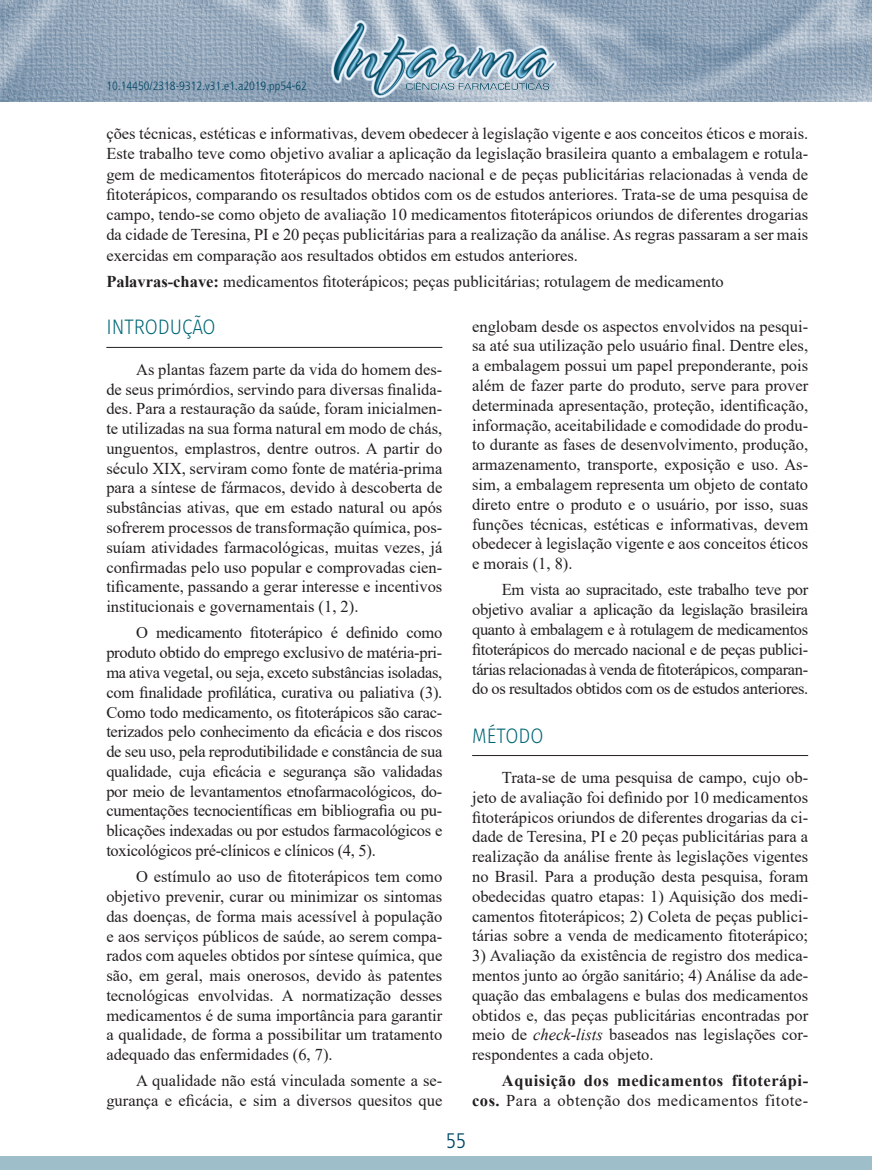
<style>
.page{position:relative;width:872px;height:1170px;background:#fff}
.page>*{position:absolute;margin:0;border:0;box-sizing:border-box;transform-origin:0 0}
.t1{font:300 21px "Fira Sans";color:#006675;scale:.9 1}
.t2{font:300 condensed 21px "Frutiger";color:#004766}
.t3{font:16.5px/19.8px "Times New Roman";color:#231f20;text-align:justify}
.t4{font:700 16.5px/19.8px "Times New Roman";letter-spacing:.03em;color:#231f20;text-align:right}
.t5{font:300 condensed 12px "Frutiger";color:#004766}
.s1{font-weight:700}
.s2{font-style:italic}
.s3{font-weight:400}
</style>
<div class="page">
<img style="left:0;top:0;width:872px;height:101px">
<div style="left:0;top:1155px;width:872px;height:14px;background:#9ebfc9"></div>
<img style="left:332px;top:20px;width:224px;height:77px">
<hr style="left:106px;top:347px;width:336px;height:1px;background:#231f20">
<hr style="left:472px;top:755px;width:336px;height:1px;background:#231f20">
<p class="t5" style="left:106px;top:79px;width:202px">10.14450/2318-9312.v31.e1.a2019.pp54-62</p>
<p class="t3" style="left:106px;top:123px;width:703px;line-height:20.2px">ções técnicas, estéticas e informativas, devem obedecer à legislação vigente e aos conceitos éticos e morais.<br>Este trabalho teve como objetivo avaliar a aplicação da legislação brasileira quanto a embalagem e rotula&shy;gem de medicamentos fitoterápicos do mercado nacional e de peças publicitárias relacionadas à venda de fitoterápicos, comparando os resultados obtidos com os de estudos anteriores. Trata-se de uma pesquisa de campo, tendo-se como objeto de avaliação 10 medicamentos fitoterápicos oriundos de diferentes drogarias da cidade de Teresina, PI e 20 peças publicitárias para a realização da análise. As regras passaram a ser mais exercidas em comparação aos resultados obtidos em estudos anteriores.</p>
<p class="t3" style="left:106px;top:271px;width:619px"><span class="s1">Palavras-chave:</span> medicamentos fitoterápicos; peças publicitárias; rotulagem de medicamento</p>
<p class="t1" style="left:106px;top:312px;width:123px">INTRODUÇÃO</p>
<p class="t3" style="left:106px;top:359px;width:337px;text-indent:30px">As plantas fazem parte da vida do homem des&shy;de seus primórdios, servindo para diversas finalida&shy;des. Para a restauração da saúde, foram inicialmen&shy;te utilizadas na sua forma natural em modo de chás, unguentos, emplastros, dentre outros. A partir do século XIX, serviram como fonte de matéria-prima para a síntese de fármacos, devido à descoberta de substâncias ativas, que em estado natural ou após sofrerem processos de transformação química, pos&shy;suíam atividades farmacológicas, muitas vezes, já confirmadas pelo uso popular e comprovadas cien&shy;tificamente, passando a gerar interesse e incentivos institucionais e governamentais (1, 2).</p>
<p class="t3" style="left:106px;top:622px;width:337px;text-indent:30px">O medicamento fitoterápico é definido como produto obtido do emprego exclusivo de matéria-pri&shy;ma ativa vegetal, ou seja, exceto substâncias isoladas, com finalidade profilática, curativa ou paliativa (3).<br>Como todo medicamento, os fitoterápicos são carac&shy;terizados pelo conhecimento da eficácia e dos riscos de seu uso, pela reprodutibilidade e constância de sua qualidade, cuja eficácia e segurança são validadas por meio de levantamentos etnofarmacológicos, do&shy;cumentações tecnocientíficas em bibliografia ou pu&shy;blicações indexadas ou por estudos farmacológicos e toxicológicos pré-clínicos e clínicos (4, 5).</p>
<p class="t3" style="left:106px;top:866px;width:337px;text-indent:30px">O estímulo ao uso de fitoterápicos tem como objetivo prevenir, curar ou minimizar os sintomas das doenças, de forma mais acessível à população e aos serviços públicos de saúde, ao serem compa&shy;rados com aqueles obtidos por síntese química, que são, em geral, mais onerosos, devido às patentes tecnológicas envolvidas. A normatização desses medicamentos é de suma importância para garantir a qualidade, de forma a possibilitar um tratamento adequado das enfermidades (6, 7).</p>
<p class="t3" style="left:106px;top:1070px;width:337px;text-align:right">A qualidade não está vinculada somente a se&shy;gurança e eficácia, e sim a diversos quesitos que</p>
<p class="t3" style="left:472px;top:315px;width:337px">englobam desde os aspectos envolvidos na pesqui&shy;sa até sua utilização pelo usuário final. Dentre eles, a embalagem possui um papel preponderante, pois além de fazer parte do produto, serve para prover determinada apresentação, proteção, identificação, informação, aceitabilidade e comodidade do produ&shy;to durante as fases de desenvolvimento, produção, armazenamento, transporte, exposição e uso. As&shy;sim, a embalagem representa um objeto de contato direto entre o produto e o usuário, por isso, suas funções técnicas, estéticas e informativas, devem obedecer à legislação vigente e aos conceitos éticos e morais (1, 8).</p>
<p class="t3" style="left:472px;top:579px;width:337px;text-indent:30px">Em vista ao supracitado, este trabalho teve por objetivo avaliar a aplicação da legislação brasileira quanto à embalagem e à rotulagem de medicamentos fitoterápicos do mercado nacional e de peças publici&shy;tárias relacionadas à venda de fitoterápicos, comparan&shy;do os resultados obtidos com os de estudos anteriores.</p>
<p class="t1" style="left:472px;top:720px;width:81px">MÉTODO</p>
<p class="t3" style="left:472px;top:767px;width:337px;text-indent:30px">Trata-se de uma pesquisa de campo, cujo ob&shy;jeto de avaliação foi definido por 10 medicamentos fitoterápicos oriundos de diferentes drogarias da ci&shy;dade de Teresina, PI e 20 peças publicitárias para a realização da análise frente às legislações vigentes no Brasil. Para a produção desta pesquisa, foram obedecidas quatro etapas: 1) Aquisição dos medi&shy;camentos fitoterápicos; 2) Coleta de peças publici&shy;tárias sobre a venda de medicamento fitoterápico;</p>
<p class="t3" style="left:472px;top:945px;width:337px">3) Avaliação da existência de registro dos medica&shy;mentos junto ao órgão sanitário; 4) Análise da ade&shy;quação das embalagens e bulas dos medicamentos obtidos e, das peças publicitárias encontradas por meio de <span class="s2">check-lists</span> baseados nas legislações cor&shy;respondentes a cada objeto.</p>
<p class="t4" style="left:472px;top:1070px;width:337px">Aquisição dos medicamentos fitoterápi&shy;cos. <span class="s3">Para a obtenção dos medicamentos fitote-</span></p>
<p class="t2" style="left:446px;top:1128px;width:22px">55</p>
</div>
